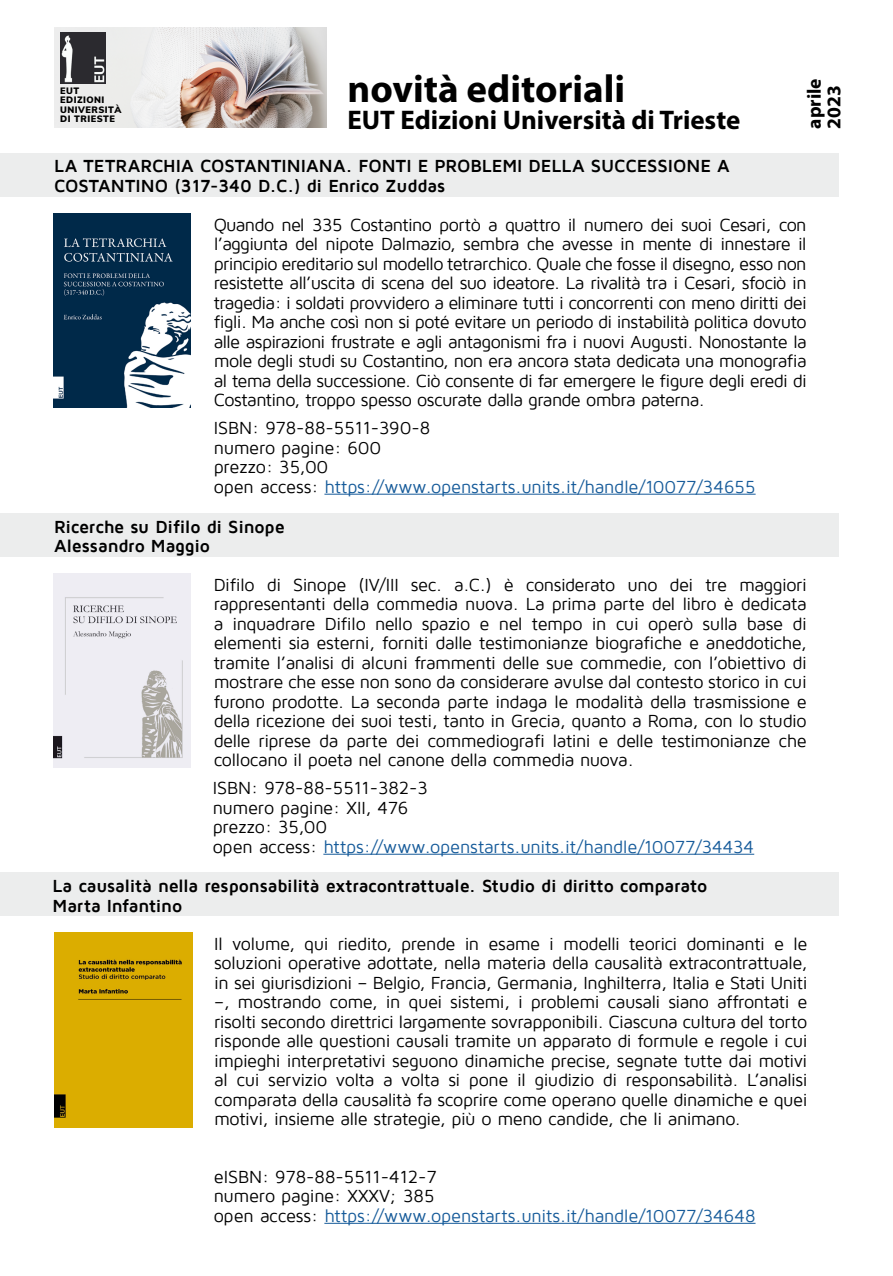
<style>
.page{position:relative;width:893px;height:1276px;background:#fff}
.page>*{position:absolute;margin:0;border:0;box-sizing:border-box;transform-origin:0 0}
.t1{font:700 39px "Myriad Pro";color:#000}
.t2{font:700 27px "Myriad Pro";color:#000}
.t3{font:700 19.5px/19.5px "Myriad Pro";color:#000}
.t4{font:18px/19.5px "Maven Pro";letter-spacing:-.015em;color:#000}
.t5{font:700 18px/19.5px "Maven Pro";letter-spacing:-.01em;color:#000}
.t6{font:900 9px/9.4px "Muli";letter-spacing:.05em;color:#000}
.s1{color:#165b9a}
</style>
<div class="page">
<img style="left:54px;top:27px;width:272px;height:101px">
<img style="left:60px;top:32px;width:46px;height:52px">
<div style="left:0;top:872px;width:839px;height:44px;background:#eceded"></div>
<div style="left:0;top:513px;width:839px;height:43px;background:#eceded"></div>
<hr style="left:324px;top:494px;width:432px;height:1px;background:#165b9a">
<div style="left:0;top:153px;width:839px;height:43px;background:#eceded"></div>
<hr style="left:324px;top:1222px;width:431px;height:1px;background:#165b9a">
<div style="left:54px;top:932px;width:138px;height:195px;background:#dbad00"></div>
<img style="left:53px;top:213px;width:138px;height:195px">
<hr style="left:323px;top:854px;width:431px;height:1px;background:#165b9a">
<img style="left:53px;top:573px;width:138px;height:195px">
<p class="t6" style="left:60px;top:85px;width:63px">EUT<br>EDIZIONI<br>UNIVERSITÀ<br>DI TRIESTE</p>
<h1 class="t1" style="left:347px;top:63px;width:279px">novità editoriali</h1>
<h2 class="t2" style="left:347px;top:102px;width:394px">EUT Edizioni Università di Trieste</h2>
<p class="t3" style="left:804px;top:129px;width:52px;rotate:-90deg">aprile<br>2023</p>
<p class="t5" style="left:54px;top:156px;width:677px">LA TETRARCHIA COSTANTINIANA. FONTI E PROBLEMI DELLA SUCCESSIONE A<br>COSTANTINO (317-340 D.C.) di Enrico Zuddas</p>
<p class="t4" style="left:214px;top:215px;width:595px;text-align:justify">Quando nel 335 Costantino portò a quattro il numero dei suoi Cesari, con l’aggiunta del nipote Dalmazio, sembra che avesse in mente di innestare il principio ereditario sul modello tetrarchico. Quale che fosse il disegno, esso non resistette all’uscita di scena del suo ideatore. La rivalità tra i Cesari, sfociò in tragedia: i soldati provvidero a eliminare tutti i concorrenti con meno diritti dei figli. Ma anche così non si poté evitare un periodo di instabilità politica dovuto alle aspirazioni frustrate e agli antagonismi fra i nuovi Augusti. Nonostante la mole degli studi su Costantino, non era ancora stata dedicata una monografia al tema della successione. Ciò consente di far emergere le figure degli eredi di Costantino, troppo spesso oscurate dalla grande ombra paterna.</p>
<p class="t4" style="left:214px;top:419px;width:543px">ISBN: 978-88-5511-390-8<br>numero pagine: 600<br>prezzo: 35,00<br>open access: <span class="s1">https://www.openstarts.units.it/handle/10077/34655</span></p>
<p class="t5" style="left:54px;top:517px;width:232px">Ricerche su Difilo di Sinope<br>Alessandro Maggio</p>
<p class="t4" style="left:214px;top:575px;width:595px;text-align:justify">Difilo di Sinope (IV/III sec. a.C.) è considerato uno dei tre maggiori rappresentanti della commedia nuova. La prima parte del libro è dedicata a inquadrare Difilo nello spazio e nel tempo in cui operò sulla base di elementi sia esterni, forniti dalle testimonianze biografiche e aneddotiche, tramite l’analisi di alcuni frammenti delle sue commedie, con l’obiettivo di mostrare che esse non sono da considerare avulse dal contesto storico in cui furono prodotte. La seconda parte indaga le modalità della trasmissione e della ricezione dei suoi testi, tanto in Grecia, quanto a Roma, con lo studio delle riprese da parte dei commediografi latini e delle testimonianze che collocano il poeta nel canone della commedia nuova.</p>
<p class="t4" style="left:213px;top:779px;width:543px">ISBN: 978-88-5511-382-3<br>numero pagine: XII, 476<br>prezzo: 35,00<br>open access: <span class="s1">https://www.openstarts.units.it/handle/10077/34434</span></p>
<p class="t5" style="left:53px;top:876px;width:656px">La causalità nella responsabilità extracontrattuale. Studio di diritto comparato<br>Marta Infantino</p>
<p class="t4" style="left:214px;top:934px;width:595px;text-align:justify">Il volume, qui riedito, prende in esame i modelli teorici dominanti e le soluzioni operative adottate, nella materia della causalità extracontrattuale, in sei giurisdizioni – Belgio, Francia, Germania, Inghilterra, Italia e Stati Uniti –, mostrando come, in quei sistemi, i problemi causali siano affrontati e risolti secondo direttrici largamente sovrapponibili. Ciascuna cultura del torto risponde alle questioni causali tramite un apparato di formule e regole i cui impieghi interpretativi seguono dinamiche precise, segnate tutte dai motivi al cui servizio volta a volta si pone il giudizio di responsabilità. L’analisi comparata della causalità fa scoprire come operano quelle dinamiche e quei motivi, insieme alle strategie, più o meno candide, che li animano.</p>
<p class="t4" style="left:214px;top:1167px;width:543px">eISBN: 978-88-5511-412-7<br>numero pagine: XXXV; 385<br>open access: <span class="s1">https://www.openstarts.units.it/handle/10077/34648</span></p>
</div>
